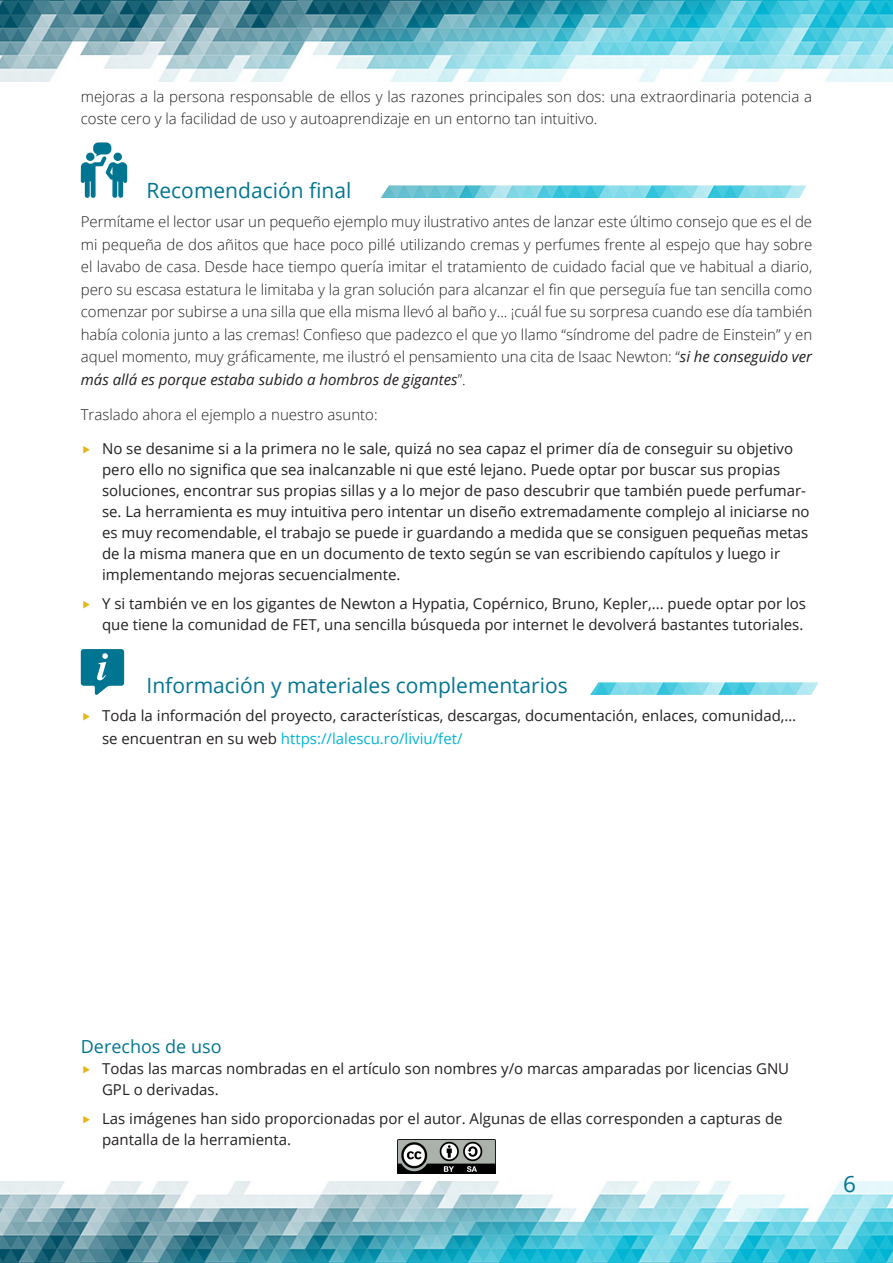
<style>
.page{position:relative;width:893px;height:1263px;background:#fff}
.page>*{position:absolute;margin:0;border:0;box-sizing:border-box;transform-origin:0 0}
.t1{font:22.5px "Open Sans";color:#007591}
.Titulo_sección{font:21px "Open Sans";color:#007591}
.Título_autor{font:18px "Open Sans";color:#007591}
.t2{font:15px/21px "Open Sans";color:#231f20}
.base{font:300 15px/22.5px "Open Sans";color:#231f20}
.s1{font-weight:400;font-style:italic}
.s2{color:#00b5d4}
</style>
<div class="page">
<img style="left:0;top:0;width:893px;height:81px">
<img style="left:0;top:1182px;width:893px;height:81px">
<svg style="left:81px;top:142px;width:46px;height:56px"></svg>
<img style="left:381px;top:185px;width:425px;height:13px">
<svg style="left:81px;top:649px;width:43px;height:46px"></svg>
<img style="left:397px;top:1139px;width:99px;height:35px">
<img style="left:590px;top:682px;width:228px;height:13px">
<p class="base" style="left:81px;top:85px;width:733px">mejoras a la persona responsable de ellos y las razones principales son dos: una extraordinaria potencia a coste cero y la facilidad de uso y autoaprendizaje en un entorno tan intuitivo.</p>
<p class="Titulo_sección" style="left:147px;top:176px;width:206px">Recomendación final</p>
<p class="base" style="left:81px;top:210px;width:733px;text-align:justify">Permítame el lector usar un pequeño ejemplo muy ilustrativo antes de lanzar este último consejo que es el de mi pequeña de dos añitos que hace poco pillé utilizando cremas y perfumes frente al espejo que hay sobre el lavabo de casa. Desde hace tiempo quería imitar el tratamiento de cuidado facial que ve habitual a diario, pero su escasa estatura le limitaba y la gran solución para alcanzar el fin que perseguía fue tan sencilla como comenzar por subirse a una silla que ella misma llevó al baño y... ¡cuál fue su sorpresa cuando ese día también había colonia junto a las cremas! Confieso que padezco el que yo llamo “síndrome del padre de Einstein” y en aquel momento, muy gráficamente, me ilustró el pensamiento una cita de Isaac Newton: “<span class="s1">si he conseguido ver más allá es porque estaba subido a hombros de gigantes</span>”.</p>
<p class="base" style="left:81px;top:403px;width:298px">Traslado ahora el ejemplo a nuestro asunto:</p>
<p class="t2" style="left:102px;top:438px;width:709px">No se desanime si a la primera no le sale, quizá no sea capaz el primer día de conseguir su objetivo pero ello no significa que sea inalcanzable ni que esté lejano. Puede optar por buscar sus propias soluciones, encontrar sus propias sillas y a lo mejor de paso descubrir que también puede perfumar&shy;se. La herramienta es muy intuitiva pero intentar un diseño extremadamente complejo al iniciarse no es muy recomendable, el trabajo se puede ir guardando a medida que se consiguen pequeñas metas de la misma manera que en un documento de texto según se van escribiendo capítulos y luego ir implementando mejoras secuencialmente.</p>
<p class="t2" style="left:102px;top:593px;width:705px">Y si también ve en los gigantes de Newton a Hypatia, Copérnico, Bruno, Kepler,... puede optar por los que tiene la comunidad de FET, una sencilla búsqueda por internet le devolverá bastantes tutoriales.</p>
<p class="Titulo_sección" style="left:147px;top:671px;width:423px">Información y materiales complementarios</p>
<p class="t2" style="left:102px;top:704px;width:696px;line-height:22.5px">Toda la información del proyecto, características, descargas, documentación, enlaces, comunidad,… se encuentran en su web <span class="s2">https://lalescu.ro/liviu/fet/</span></p>
<p class="Título_autor" style="left:81px;top:1034px;width:142px">Derechos de uso</p>
<p class="t2" style="left:102px;top:1057px;width:689px">Todas las marcas nombradas en el artículo son nombres y/o marcas amparadas por licencias GNU<br>GPL o derivadas.</p>
<p class="t2" style="left:102px;top:1108px;width:682px">Las imágenes han sido proporcionadas por el autor. Algunas de ellas corresponden a capturas de pantalla de la herramienta.</p>
<h1 class="t1" style="left:843px;top:1168px;width:14px">6</h1>
</div>
